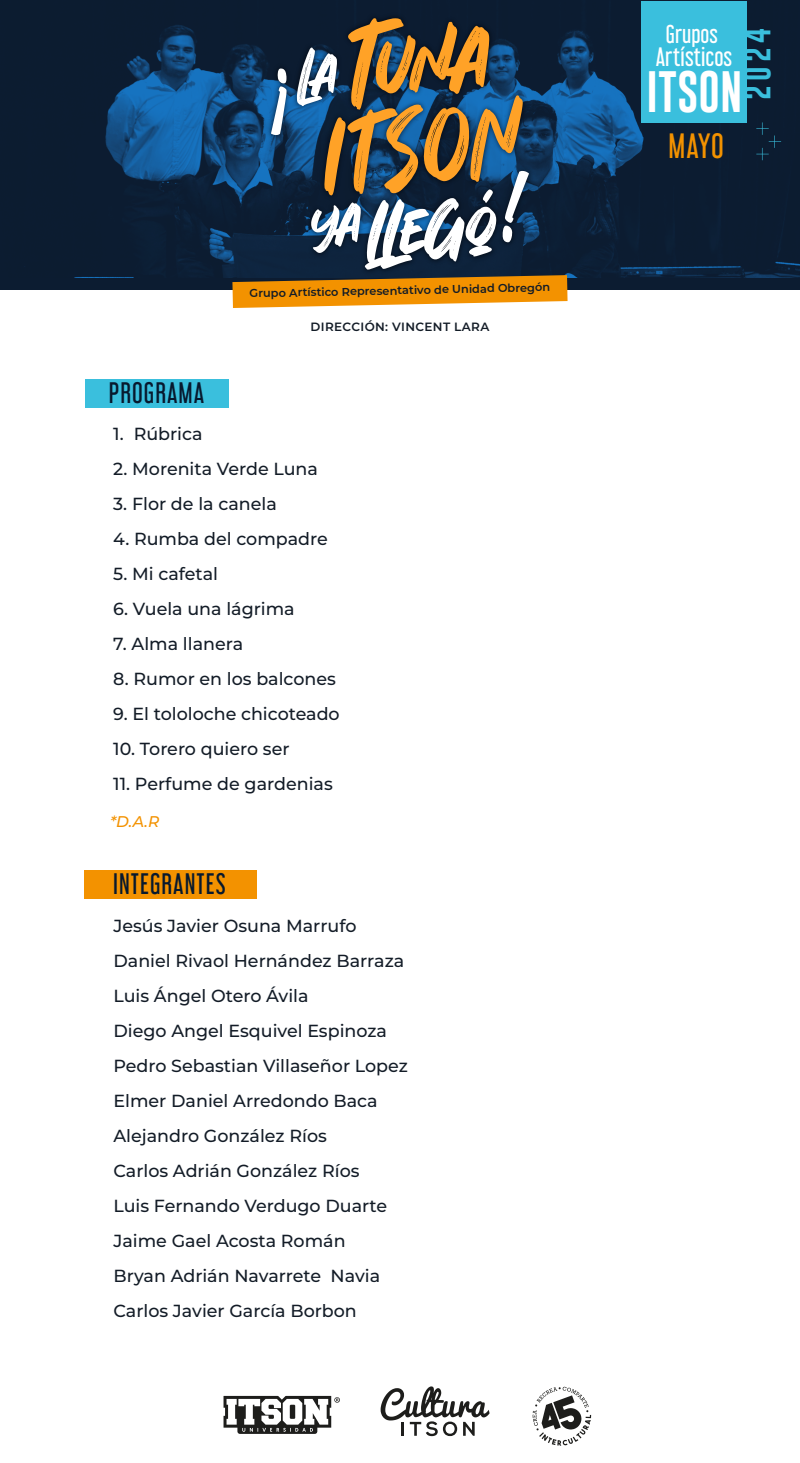
<style>
.page{position:relative;width:800px;height:1463px;background:#fff}
.page>*{position:absolute;margin:0;border:0;box-sizing:border-box;transform-origin:0 0}
.t1{font:42.6px "Gobold Lowplus";color:#fff}
.t2{font:31.4px "Libel Suit Rg";color:#f39200}
.t3{font:28.2px "Gobold Lowplus";color:#3abfdd}
.t4{font:26.5px "Libel Suit Rg";letter-spacing:.04em;color:#07192e}
.t5{font:23.8px "Libel Suit Rg";color:#fff}
.t6{font:23px "Libel Suit Rg";color:#fff}
.t7{font:500 17.5px/35px "Montserrat";color:#131c27}
.t8{font:italic 500 15.5px "Montserrat";color:#f39200}
.t9{font:600 12px "Montserrat";letter-spacing:.03em;color:#131c27}
.t10{font:600 11.4px "Montserrat";color:#131c27}
</style>
<div class="page">
<div style="left:0;top:279px;width:800px;height:11px;background:#0c1c31"></div>
<svg style="left:0;top:0;width:800px;height:279px;background:#0d2744"></svg>
<svg style="left:224px;top:1396px;width:116px;height:38px"></svg>
<svg style="left:533px;top:1387px;width:58px;height:59px"></svg>
<svg style="left:381px;top:1386px;width:109px;height:50px"></svg>
<div style="left:641px;top:1px;width:106px;height:121px;background:#3abfdd"></div>
<svg style="left:756px;top:122px;width:25px;height:38px"></svg>
<div style="left:263px;top:11px;width:274px;height:7px;background:#0c1c31"></div>
<svg style="left:232px;top:18px;width:336px;height:290px;background:#525755"></svg>
<div style="left:85px;top:379px;width:144px;height:29px;background:#3abfdd"></div>
<div style="left:85px;top:870px;width:172px;height:28px;background:#f39200"></div>
<h3 class="t4" style="left:109px;top:371px;width:97px">PROGRAMA</h3>
<p class="t10" style="left:249px;top:285px;width:302px;rotate:-1deg">Grupo Artístico Representativo de Unidad Obregón</p>
<p class="t9" style="left:311px;top:318px;width:180px">DIRECCIÓN: VINCENT LARA</p>
<p class="t7" style="left:113px;top:416px;width:91px">1. Rúbrica</p>
<p class="t7" style="left:113px;top:451px;width:206px">2. Morenita Verde Luna</p>
<p class="t7" style="left:113px;top:486px;width:165px">3. Flor de la canela</p>
<p class="t7" style="left:113px;top:521px;width:216px">4. Rumba del compadre</p>
<p class="t7" style="left:113px;top:556px;width:106px">5. Mi cafetal</p>
<p class="t7" style="left:113px;top:591px;width:183px">6. Vuela una lágrima</p>
<p class="t7" style="left:113px;top:626px;width:132px">7. Alma llanera</p>
<p class="t7" style="left:113px;top:661px;width:224px">8. Rumor en los balcones</p>
<p class="t7" style="left:113px;top:696px;width:228px">9. El tololoche chicoteado</p>
<p class="t7" style="left:113px;top:731px;width:178px">10. Torero quiero ser</p>
<p class="t7" style="left:113px;top:766px;width:221px">11. Perfume de gardenias</p>
<p class="t8" style="left:110px;top:810px;width:51px">*D.A.R</p>
<h3 class="t4" style="left:113px;top:862px;width:114px">INTEGRANTES</h3>
<p class="t7" style="left:113px;top:907px;width:296px">Jesús Javier Osuna Marrufo<br>Daniel Rivaol Hernández Barraza<br>Luis Ángel Otero Ávila<br>Diego Angel Esquivel Espinoza<br>Pedro Sebastian Villaseñor Lopez<br>Elmer Daniel Arredondo Baca<br>Alejandro González Ríos<br>Carlos Adrián González Ríos<br>Luis Fernando Verdugo Duarte<br>Jaime Gael Acosta Román<br>Bryan Adrián Navarrete Navia<br>Carlos Javier García Borbon</p>
<h3 class="t6" style="left:666px;top:15px;width:53px">Grupos</h3>
<h3 class="t5" style="left:656px;top:37px;width:78px">Artísticos</h3>
<h3 class="t3" style="left:739px;top:100px;width:73px;rotate:-90deg">2024</h3>
<h1 class="t1" style="left:647px;top:64px;width:97px">ITSON</h1>
<h2 class="t2" style="left:668px;top:120px;width:57px">MAYO</h2>
</div>
